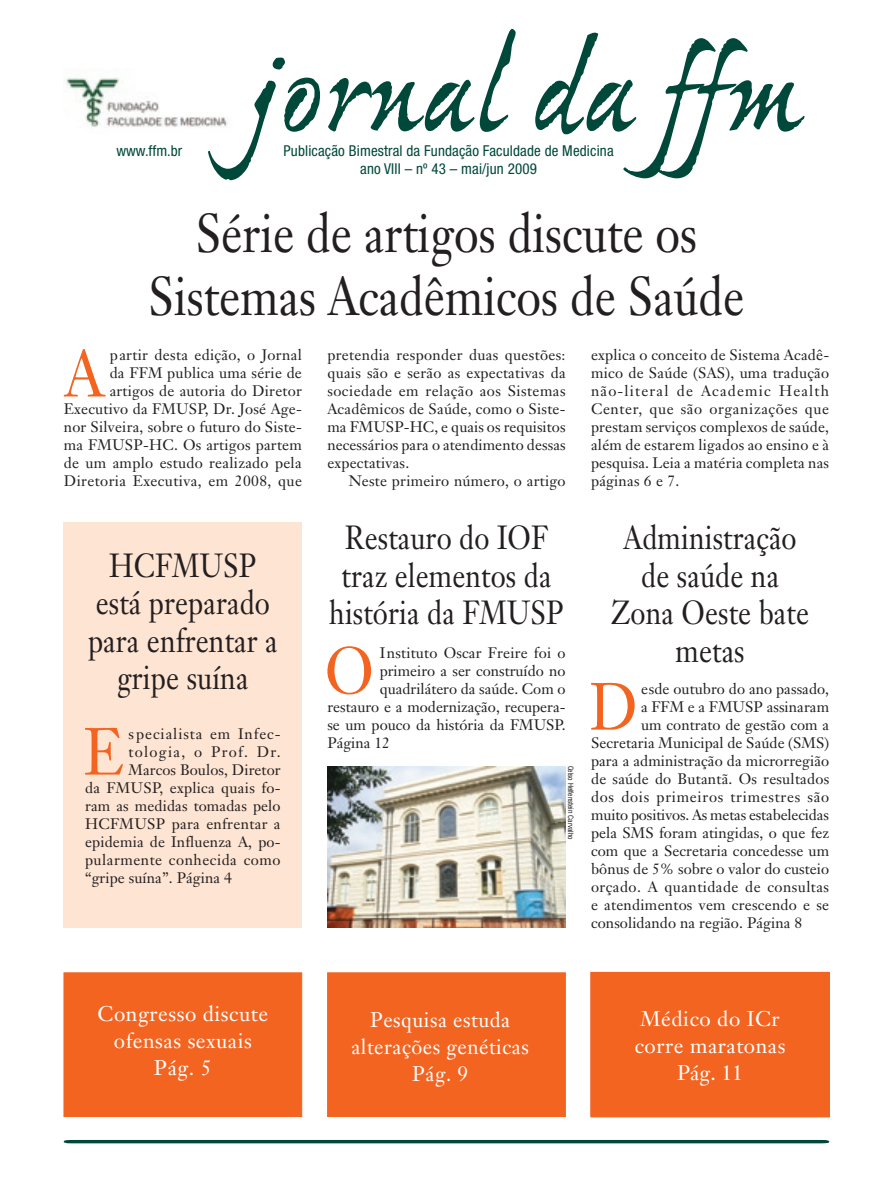
<style>
.page{position:relative;width:893px;height:1191px;background:#fff}
.page>*{position:absolute;margin:0;border:0;box-sizing:border-box;transform-origin:0 0}
.t1{font:135px "Ex Ponto MM 450";letter-spacing:-.005em;color:#004839}
.t2{font:65.55px "Janson Text";color:#f36421;scale:.9 1}
.t3{font:54px/63px "Janson Text";color:#231f20;text-align:center;scale:.85 1}
.t4{font:33px/37.5px "Janson Text";letter-spacing:.005em;color:#231f20;text-align:center;scale:.85 1}
.t5{font:21px/27px "Janson Text";letter-spacing:.025em;color:#fff;text-align:center}
.t6{font:21px/27px "Janson Text";letter-spacing:.025em;color:#fff;text-align:center;scale:.96 1}
.t7{font:15px/18px "Janson Text";letter-spacing:.01em;color:#231f20;text-align:justify}
.t8{font:condensed 15px/18px "Helvetica Neue";letter-spacing:.01em;color:#004839;text-align:center}
.t9{font:15px "Janson Text";letter-spacing:-.01em;color:#231f20}
.t10{font:15px "Janson Text";letter-spacing:.045em;color:#231f20}
.t11{font:15px "Janson Text";letter-spacing:.03em;color:#231f20}
.t12{font:15px "Janson Text";letter-spacing:.035em;color:#231f20}
.t13{font:15px "Janson Text";letter-spacing:.06em;color:#231f20}
.t14{font:15px "Janson Text";letter-spacing:.085em;color:#231f20}
.t15{font:condensed 7.5px "Helvetica Neue";color:#231f20}
</style>
<div class="page">
<svg style="left:63px;top:1139px;width:767px;height:5px"></svg>
<img style="left:65px;top:77px;width:162px;height:50px">
<div style="left:327px;top:972px;width:239px;height:144px;background:#f36421;border:1px solid #f36421"></div>
<div style="left:64px;top:972px;width:238px;height:144px;background:#f36421;border:1px solid #f36421"></div>
<div style="left:591px;top:972px;width:238px;height:144px;background:#f36421"></div>
<div style="left:590px;top:972px;width:240px;height:145px;border:2px solid #f36421"></div>
<div style="left:64px;top:522px;width:238px;height:405px;background:#fee4d2"></div>
<img style="left:327px;top:766px;width:239px;height:161px">
<p class="t8" style="left:116px;top:142px;width:67px">www.ffm.br</p>
<h1 class="t1" style="left:248px;top:24px;width:555px">jornal da ffm</h1>
<p class="t8" style="left:284px;top:142px;width:332px">Publicação Bimestral da Fundação Faculdade de Medicina ano VIII – nº 43 – mai/jun 2009</p>
<h3 class="t3" style="left:149px;top:202px;width:702px">Série de artigos discute os<br>Sistemas Acadêmicos de Saúde</h3>
<p class="t7" style="left:327px;top:346px;width:240px">pretendia responder duas questões: quais são e serão as expectativas da sociedade em relação aos Sistemas Acadêmicos de Saúde, como o Siste&shy;ma FMUSP-HC, e quais os requisitos necessários para o atendimento dessas expectativas.</p>
<p class="t7" style="left:349px;top:472px;width:218px">Neste primeiro número, o artigo</p>
<h2 class="t2" style="left:64px;top:332px;width:45px">A</h2>
<p class="t7" style="left:64px;top:346px;width:240px;text-align:right">partir desta edição, o Jornal<br>da FFM publica uma série de artigos de autoria do Diretor<br>Executivo da FMUSP, Dr. José Age&shy;nor Silveira, sobre o futuro do Siste&shy;ma FMUSP-HC. Os artigos partem de um amplo estudo realizado pela<br>Diretoria Executiva, em 2008, que</p>
<p class="t7" style="left:591px;top:346px;width:240px">explica o conceito de Sistema Acadê&shy;mico de Saúde (SAS), uma tradução não-literal de Academic Health Center, que são organizações que prestam serviços complexos de saúde, além de estarem ligados ao ensino e à pesquisa. Leia a matéria completa nas páginas 6 e 7.</p>
<h3 class="t4" style="left:611px;top:519px;width:234px">Administração de saúde na<br>Zona Oeste bate metas</h3>
<h2 class="t2" style="left:589px;top:665px;width:56px">D</h2>
<p class="t7" style="left:641px;top:679px;width:190px">esde outubro do ano passado,</p>
<h3 class="t4" style="left:329px;top:519px;width:277px">Restauro do IOF traz elementos da história da FMUSP</h3>
<h2 class="t2" style="left:325px;top:629px;width:56px">O</h2>
<p class="t7" style="left:380px;top:643px;width:187px">Instituto Oscar Freire foi o</p>
<h3 class="t4" style="left:88px;top:546px;width:225px">HCFMUSP está preparado para enfrentar a gripe suína</h3>
<p class="t7" style="left:380px;top:661px;width:187px">primeiro a ser construído no</p>
<p class="t7" style="left:380px;top:679px;width:187px">quadrilátero da saúde. Com o</p>
<p class="t7" style="left:327px;top:697px;width:240px">restauro e a modernização, recupera-</p>
<p class="t7" style="left:327px;top:715px;width:240px">se um pouco da história da FMUSP.</p>
<p class="t7" style="left:327px;top:733px;width:64px">Página 12</p>
<p class="t7" style="left:641px;top:697px;width:190px">a FFM e a FMUSP assinaram</p>
<p class="t7" style="left:641px;top:715px;width:190px">um contrato de gestão com a</p>
<p class="t7" style="left:591px;top:733px;width:240px">Secretaria Municipal de Saúde (SMS)</p>
<p class="t7" style="left:591px;top:751px;width:240px">para a administração da microrregião</p>
<p class="t7" style="left:591px;top:769px;width:240px">de saúde do Butantã. Os resultados</p>
<p class="t10" style="left:591px;top:787px;width:240px">dos dois primeiros trimestres são</p>
<p class="t9" style="left:591px;top:805px;width:239px">muito positivos. As metas estabelecidas</p>
<p class="t7" style="left:591px;top:823px;width:240px">pela SMS foram atingidas, o que fez</p>
<p class="t7" style="left:591px;top:841px;width:240px">com que a Secretaria concedesse um</p>
<p class="t7" style="left:591px;top:859px;width:240px">bônus de 5% sobre o valor do custeio</p>
<p class="t11" style="left:591px;top:877px;width:239px">orçado. A quantidade de consultas</p>
<p class="t7" style="left:591px;top:895px;width:240px">e atendimentos vem crescendo e se</p>
<p class="t7" style="left:591px;top:913px;width:213px">consolidando na região. Página 8</p>
<h2 class="t2" style="left:84px;top:710px;width:46px">E</h2>
<p class="t13" style="left:129px;top:724px;width:154px">specialista em Infec-</p>
<p class="t14" style="left:129px;top:742px;width:154px">tologia, o Prof. Dr.</p>
<p class="t7" style="left:129px;top:760px;width:154px">Marcos Boulos, Diretor</p>
<p class="t7" style="left:85px;top:778px;width:197px">da FMUSP, explica quais fo-</p>
<p class="t7" style="left:85px;top:796px;width:197px">ram as medidas tomadas pelo</p>
<p class="t7" style="left:85px;top:814px;width:197px">HCFMUSP para enfrentar a</p>
<p class="t7" style="left:85px;top:832px;width:197px">epidemia de Influenza A, po-</p>
<p class="t12" style="left:85px;top:850px;width:197px">pularmente conhecida como</p>
<p class="t7" style="left:85px;top:868px;width:148px">“gripe suína”. Página 4</p>
<p class="t15" style="left:575px;top:765px;width:75px;rotate:90deg">Celso Helfenstein Carvalho</p>
<h3 class="t5" style="left:98px;top:1000px;width:172px">Congresso discute ofensas sexuais<br>Pág. 5</h3>
<h3 class="t6" style="left:351px;top:1005px;width:186px">Pesquisa estuda alterações genéticas<br>Pág. 9</h3>
<h3 class="t5" style="left:635px;top:1005px;width:152px">Médico do ICr corre maratonas<br>Pág. 11</h3>
</div>
